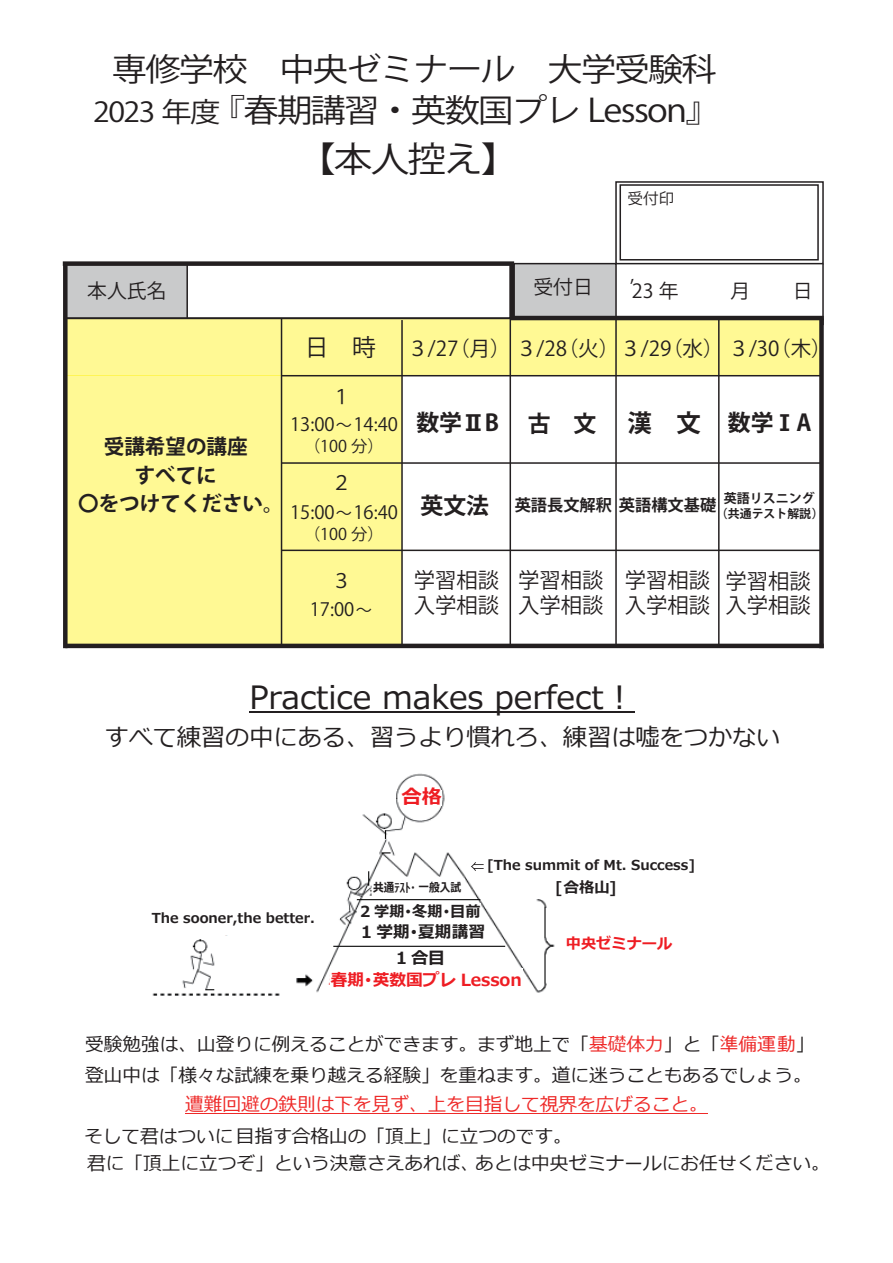
<style>
.page{position:relative;width:893px;height:1263px;background:#fff}
.page>*{position:absolute;margin:0;border:0;box-sizing:border-box;transform-origin:0 0}
.t1{font:35.1px "Koz Go Pr 6 N";color:#231f20;scale:1.1 1}
.t2{font:32.1px "Meiryo";color:#231f20}
.t3{font:31.95px/41.5px "Koz Go Pr 6 N";letter-spacing:-.05em;color:#231f20;text-align:center;scale:1.1 1}
.t4{font:700 24.45px "Koz Go Pro";color:#231f20}
.t5{font:24.15px "Meiryo";color:#231f20}
.t6{font:23.85px "Koz Go Pro";color:#231f20}
.t7{font:700 22.8px "Koz Go Pro";color:#231f20}
.t8{font:21.3px/24.5px "Koz Go Pro";color:#231f20}
.t9{font:20.55px "Koz Go Pro";color:#231f20}
.t10{font:700 20.55px/28.3px "Koz Go Pro";color:#231f20;text-align:center}
.t11{font:19.8px "Koz Go Pro";color:#231f20}
.t12{font:700 19.8px "Meiryo";color:#ee1d23}
.t13{font:19.5px "Koz Go Pro";color:#231f20}
.t14{font:18.6px/30.6px "Meiryo";color:#231f20;text-align:right}
.t15{font:18.6px "Meiryo";color:#ee2a29}
.t16{font:18.45px "Koz Go Pro";color:#231f20}
.t17{font:700 16.8px "Meiryo";color:#ee1d23}
.t18{font:700 16.8px "Meiryo";color:#231f20}
.t19{font:700 16.2px "Koz Go Pro";color:#231f20}
.t20{font:16.2px "Koz Go Pro";color:#231f20}
.t21{font:700 15.3px "Meiryo";color:#231f20}
.t22{font:700 15.3px "Meiryo";color:#ee1d23}
.t23{font:15.3px "Koz Go Pro";color:#231f20}
.t24{font:700 13.65px "Meiryo";color:#231f20}
.t25{font:700 13.05px "Koz Go Pro";color:#231f20}
.t26{font:700 12.3px "Meiryo";color:#231f20;scale:.87 1}
.t27{font:700 11.85px "Koz Go Pro";color:#231f20}
.s1{font-size:27.45px}
.s2{font-size:16.2px}
.s3{font-family:"Meiryo"}
.s4{font-size:22.8px}
.s5{font-family:"Meiryo";font-size:22.8px}
.s6{color:#ee2a29}
</style>
<div class="page">
<hr style="left:249px;top:712px;width:386px;height:1px;background:#231f20">
<img style="left:152px;top:773px;width:403px;height:223px">
<hr style="left:185px;top:1113px;width:523px;height:1px;background:#ee2a29">
<div style="left:134px;top:910px;width:186px;height:24px;background:#fff"></div>
<div style="left:467px;top:852px;width:239px;height:26px;background:#fff"></div>
<svg style="left:471px;top:862px;width:13px;height:9px"></svg>
<div style="left:552px;top:875px;width:81px;height:23px;background:#fff"></div>
<div style="left:330px;top:968px;width:192px;height:25px;background:#fff"></div>
<div style="left:360px;top:948px;width:138px;height:19px;background:#fff"></div>
<div style="left:359px;top:920px;width:131px;height:23px;background:#fff"></div>
<div style="left:362px;top:903px;width:119px;height:19px;background:#fff"></div>
<div style="left:371px;top:878px;width:94px;height:19px;background:#fff;border-radius:2px"></div>
<div style="left:456px;top:821px;width:6px;height:26px;background:#fff"></div>
<div style="left:459px;top:823px;width:7px;height:13px;background:#fff"></div>
<div style="left:402px;top:783px;width:37px;height:26px;background:#fff;border-radius:6px"></div>
<div style="left:437px;top:790px;width:5px;height:16px;background:#fff"></div>
<div style="left:65px;top:264px;width:122px;height:54px;background:#c9cacb"></div>
<div style="left:512px;top:264px;width:104px;height:54px;background:#c9cacb"></div>
<div style="left:65px;top:318px;width:756px;height:58px;background:#fff994"></div>
<div style="left:65px;top:376px;width:337px;height:270px;background:#fff994"></div>
<hr style="left:282px;top:375px;width:539px;height:1px;background:#231f20">
<hr style="left:282px;top:462px;width:539px;height:2px;background:#231f20">
<hr style="left:282px;top:550px;width:539px;height:1px;background:#231f20">
<hr style="left:281px;top:318px;width:1px;height:328px;background:#231f20">
<hr style="left:401px;top:320px;width:2px;height:326px;background:#231f20">
<hr style="left:510px;top:318px;width:1px;height:326px;background:#231f20">
<hr style="left:615px;top:318px;width:2px;height:328px;background:#231f20">
<hr style="left:718px;top:318px;width:2px;height:327px;background:#231f20">
<div style="left:63px;top:264px;width:5px;height:384px;background:#231f20"></div>
<hr style="left:65px;top:644px;width:759px;height:4px;background:#231f20">
<div style="left:819px;top:318px;width:5px;height:330px;background:#231f20"></div>
<hr style="left:510px;top:316px;width:314px;height:4px;background:#231f20">
<div style="left:65px;top:263px;width:446px;height:56px;border:2px solid #231f20"></div>
<hr style="left:510px;top:264px;width:4px;height:54px;background:#231f20">
<div style="left:63px;top:261px;width:451px;height:5px;background:#231f20"></div>
<hr style="left:186px;top:264px;width:2px;height:54px;background:#231f20">
<div style="left:513px;top:263px;width:104px;height:56px;border:2px solid #231f20"></div>
<div style="left:615px;top:181px;width:209px;height:83px;border:2px solid #231f20"></div>
<div style="left:619px;top:184px;width:200px;height:76px;border:2px solid #231f20"></div>
<hr style="left:822px;top:264px;width:2px;height:61px;background:#231f20">
<h3 class="t3" style="left:93px;top:49px;width:572px">専修学校　中央ゼミナール　大学受験科<br><span class="s1">2023 年度</span>『春期講習・英数国プレ Lesson』</h3>
<h1 class="t1" style="left:297px;top:139px;width:203px">【本人控え】</h1>
<p class="t23" style="left:628px;top:188px;width:48px">受付印</p>
<p class="t11" style="left:87px;top:278px;width:81px">本人氏名</p>
<p class="t13" style="left:533px;top:275px;width:61px">受付日</p>
<p class="t13" style="left:630px;top:278px;width:50px">ʼ23 年</p>
<p class="t13" style="left:730px;top:278px;width:21px">月</p>
<p class="t13" style="left:793px;top:278px;width:21px">日</p>
<p class="t6" style="left:305px;top:332px;width:73px">日　時</p>
<p class="t9" style="left:407px;top:335px;width:426px">３/27（月）３/28（火）３/29（水）３/30（木）</p>
<p class="t10" style="left:78px;top:433px;width:207px">受講希望の講座<br>すべてに<br>〇をつけてください。</p>
<p class="t11" style="left:332px;top:384px;width:21px">１</p>
<p class="t16" style="left:290px;top:413px;width:109px">13:00<span class="s2">～</span>14:40</p>
<p class="t20" style="left:304px;top:436px;width:81px">（100 分）</p>
<p class="t11" style="left:332px;top:470px;width:21px">２</p>
<p class="t16" style="left:290px;top:500px;width:109px">15:00<span class="s2">～</span>16:40</p>
<p class="t20" style="left:304px;top:523px;width:81px">（100 分）</p>
<p class="t7" style="left:416px;top:408px;width:84px">数学<span class="s3">Ⅱ</span>B</p>
<p class="t7" style="left:528px;top:409px;width:70px">古　文</p>
<h3 class="t4" style="left:628px;top:407px;width:185px">漢　文 <span class="s4">数学</span><span class="s5">Ⅰ</span><span class="s4">A</span></h3>
<p class="t19" style="left:421px;top:494px;width:297px"><span class="s4">英文法</span> 英語長文解釈英語構文基礎</p>
<p class="t25" style="left:724px;top:490px;width:92px">英語リスニング</p>
<p class="t27" style="left:716px;top:506px;width:109px">（共通テスト解説）</p>
<p class="t11" style="left:332px;top:568px;width:21px">３</p>
<p class="t8" style="left:414px;top:569px;width:87px">学習相談入学相談</p>
<p class="t16" style="left:310px;top:597px;width:64px">17:00<span class="s2">～</span></p>
<p class="t8" style="left:518px;top:569px;width:87px">学習相談入学相談</p>
<p class="t8" style="left:625px;top:569px;width:87px">学習相談入学相談</p>
<p class="t8" style="left:725px;top:569px;width:87px">学習相談入学相談</p>
<h2 class="t2" style="left:249px;top:674px;width:388px">Practice makes perfect︕</h2>
<p class="t5" style="left:105px;top:720px;width:677px">すべて練習の中にある、習うより慣れろ、練習は嘘をつかない</p>
<p class="t12" style="left:402px;top:783px;width:41px">合格</p>
<p class="t24" style="left:152px;top:908px;width:165px">The sooner,the better.</p>
<p class="t24" style="left:487px;top:855px;width:210px">[The summit of Mt. Success]</p>
<p class="t21" style="left:555px;top:876px;width:63px">[合格山]</p>
<p class="t22" style="left:566px;top:933px;width:108px">中央ゼミナール</p>
<p class="t17" style="left:331px;top:968px;width:193px">春期･英数国プレ Lesson</p>
<p class="t26" style="left:373px;top:879px;width:103px">共通ﾃｽﾄ・一般入試</p>
<p class="t21" style="left:360px;top:900px;width:122px">2 学期･冬期･目前</p>
<p class="t18" style="left:361px;top:920px;width:126px">1 学期･夏期講習</p>
<p class="t18" style="left:396px;top:946px;width:51px">1 合目</p>
<p class="t14" style="left:66px;top:1030px;width:749px">　受験勉強は、山登りに例えることができます。まず地上で「<span class="s6">基礎体力</span>」と「<span class="s6">準備運動</span>」登山中は「様々な試練を乗り越える経験」を重ねます。道に迷うこともあるでしょう。</p>
<p class="t15" style="left:185px;top:1092px;width:524px">遭難回避の鉄則は下を見ず、上を目指して視界を広げること。</p>
<p class="t14" style="left:475px;top:1123px;width:356px;line-height:27.2px;text-align:left;text-indent:-391px">そして君はついに目指す合格山の「頂上」に立つのです。<br>あとは中央ゼミナールにお任せください。</p>
<p class="t14" style="left:87px;top:1149px;width:393px">君に「頂上に立つぞ」という決意さえあれば、</p>
</div>
